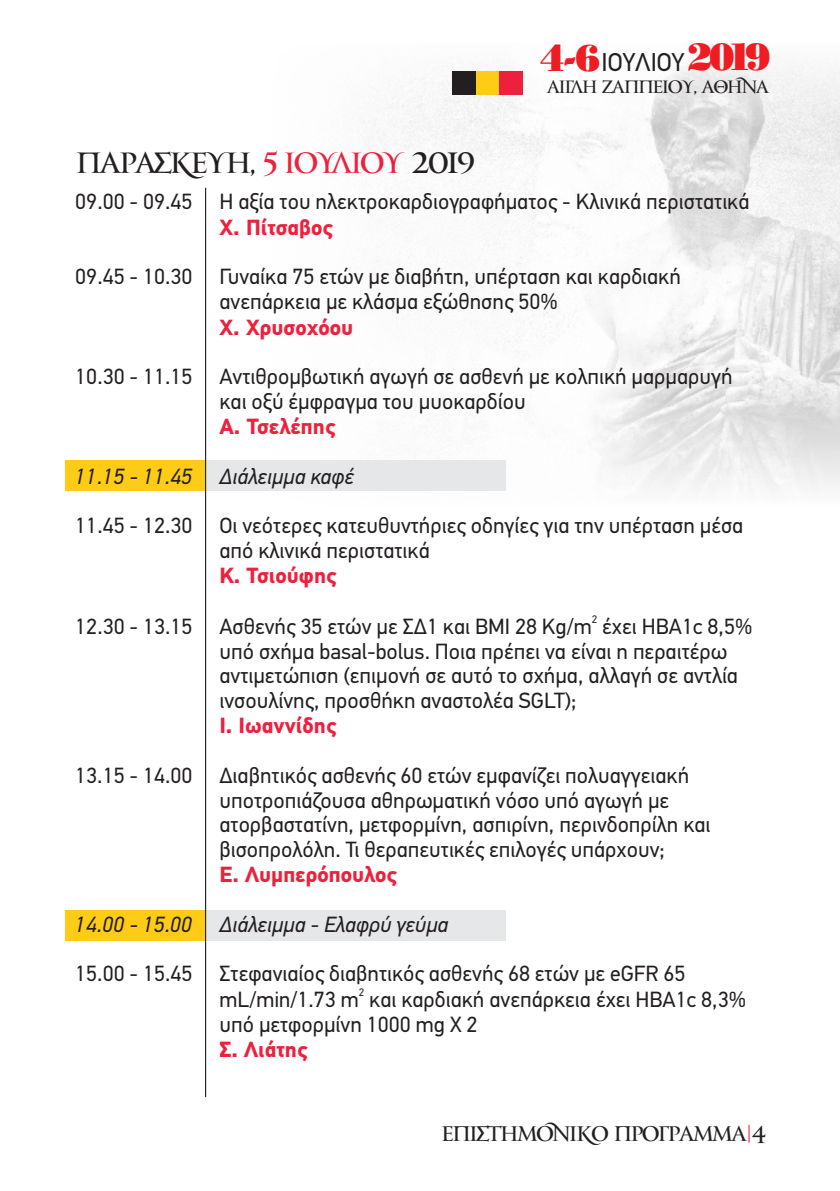
<style>
.page{position:relative;width:840px;height:1191px;background:#fff}
.page>*{position:absolute;margin:0;border:0;box-sizing:border-box;transform-origin:0 0}
.t1{font:28.2px "PF Monumenta Pro";letter-spacing:-.12em;color:#231f20}
.t2{font:25.8px "PF Din Text";color:#231f20}
.t3{font:22px/24.6px "PF Din Text Pro";color:#231f20}
.t4{font:700 22px "PF Din Text Pro";color:#ed213e}
.t5{font:italic 22px "PF Din Text Pro";color:#231f20}
.t6{font:20.4px "PF Monumenta Pro";letter-spacing:-.12em;color:#231f20}
.t7{font:17.2px "PF Monumenta Pro";letter-spacing:-.12em;color:#231f20}
.t8{font:11px "PF Din Text Pro";color:#231f20}
.s1{color:#ed213e}
.s2{font-family:"Poster Bodoni BT";font-size:37.6px;color:#ee1d23}
.s3{font-family:"Goudy MT Hel";font-weight:800;font-size:37.6px;color:#ee1d23}
.s4{font-family:"Poster Bodoni BT";font-size:38.4px;color:#ee1d23}
</style>
<div class="page">
<div style="left:205px;top:910px;width:300px;height:30px;background:#e6e7e9"></div>
<div style="left:66px;top:910px;width:139px;height:30px;background:#fecb17"></div>
<div style="left:66px;top:460px;width:139px;height:31px;background:#fecb17"></div>
<img style="left:360px;top:60px;width:479px;height:431px">
<div style="left:205px;top:460px;width:300px;height:31px;background:#e6e7e9"></div>
<div style="left:475px;top:71px;width:23px;height:23px;background:#fecb17"></div>
<div style="left:452px;top:71px;width:23px;height:23px;background:#231f20"></div>
<div style="left:498px;top:71px;width:24px;height:23px;background:#ed213e"></div>
<hr style="left:205px;top:188px;width:1px;height:909px;background:#231f20">
<p class="t1" style="left:75px;top:150px;width:402px">Παρασκευη, <span class="s1">5 Ιουλίου</span> 2019</p>
<p class="t2" style="left:539px;top:51px;width:232px"><span class="s2">4</span><span class="s3">-</span><span class="s2">6</span> ΙΟΥΛΙΟΥ <span class="s4">2019</span></p>
<p class="t7" style="left:546px;top:79px;width:224px">Αίγλη Ζαππείου, Αθήνα</p>
<p class="t3" style="left:75px;top:191px;width:675px">09.00 - 09.45 Η αξία του ηλεκτροκαρδιογραφήματος - Κλινικά περιστατικά</p>
<p class="t4" style="left:219px;top:218px;width:115px">Χ. Πίτσαβος</p>
<p class="t3" style="left:219px;top:267px;width:463px;text-indent:-144px">09.45 - 10.30 Γυναίκα 75 ετών με διαβήτη, υπέρταση και καρδιακή ανεπάρκεια με κλάσμα εξώθησης 50%</p>
<p class="t4" style="left:219px;top:318px;width:135px">Χ. Χρυσοχόου</p>
<p class="t3" style="left:219px;top:366px;width:514px;text-indent:-144px">10.30 - 11.15 Αντιθρομβωτική αγωγή σε ασθενή με κολπική μαρμαρυγή και οξύ έμφραγμα του μυοκαρδίου</p>
<p class="t4" style="left:219px;top:418px;width:118px">Α. Τσελέπης</p>
<p class="t5" style="left:75px;top:467px;width:280px">11.15 - 11.45 Διάλειμμα καφέ</p>
<p class="t3" style="left:219px;top:515px;width:525px;text-indent:-144px">11.45 - 12.30 Οι νεότερες κατευθυντήριες οδηγίες για την υπέρταση μέσα από κλινικά περιστατικά</p>
<p class="t4" style="left:219px;top:567px;width:119px">Κ. Τσιούφης</p>
<p class="t8" style="left:591px;top:614px;width:7px">2</p>
<p class="t3" style="left:219px;top:616px;width:534px;text-indent:-144px">12.30 - 13.15 Ασθενής 35 ετών με ΣΔ1 και BMI 28 Kg/m έχει HBA1c 8,5% υπό σχήμα basal-bolus. Ποια πρέπει να είναι η περαιτέρω αντιμετώπιση (επιμονή σε αυτό το σχήμα, αλλαγή σε αντλία ινσουλίνης, προσθήκη αναστολέα SGLT);</p>
<p class="t4" style="left:219px;top:717px;width:119px">Ι. Ιωαννίδης</p>
<p class="t3" style="left:219px;top:765px;width:492px;text-indent:-144px">13.15 - 14.00 Διαβητικός ασθενής 60 ετών εμφανίζει πολυαγγειακή υποτροπιάζουσα αθηρωματική νόσο υπό αγωγή με ατορβαστατίνη, μετφορμίνη, ασπιρίνη, περινδοπρίλη και βισοπρολόλη. Τι θεραπευτικές επιλογές υπάρχουν;</p>
<p class="t4" style="left:219px;top:865px;width:179px">Ε. Λυμπερόπουλος</p>
<p class="t5" style="left:75px;top:915px;width:374px">14.00 - 15.00 Διάλειμμα - Ελαφρύ γεύμα</p>
<p class="t3" style="left:75px;top:963px;width:611px">15.00 - 15.45 Στεφανιαίος διαβητικός ασθενής 68 ετών με eGFR 65</p>
<p class="t8" style="left:358px;top:987px;width:7px">2</p>
<p class="t3" style="left:219px;top:989px;width:528px">mL/min/1.73 m και καρδιακή ανεπάρκεια έχει HBA1c 8,3% υπό μετφορμίνη 1000 mg X 2</p>
<p class="t4" style="left:219px;top:1040px;width:90px">Σ. Λιάτης</p>
<p class="t6" style="left:440px;top:1124px;width:327px">επιστημονικο προγραμμα<span class="s1">|</span>4</p>
</div>
